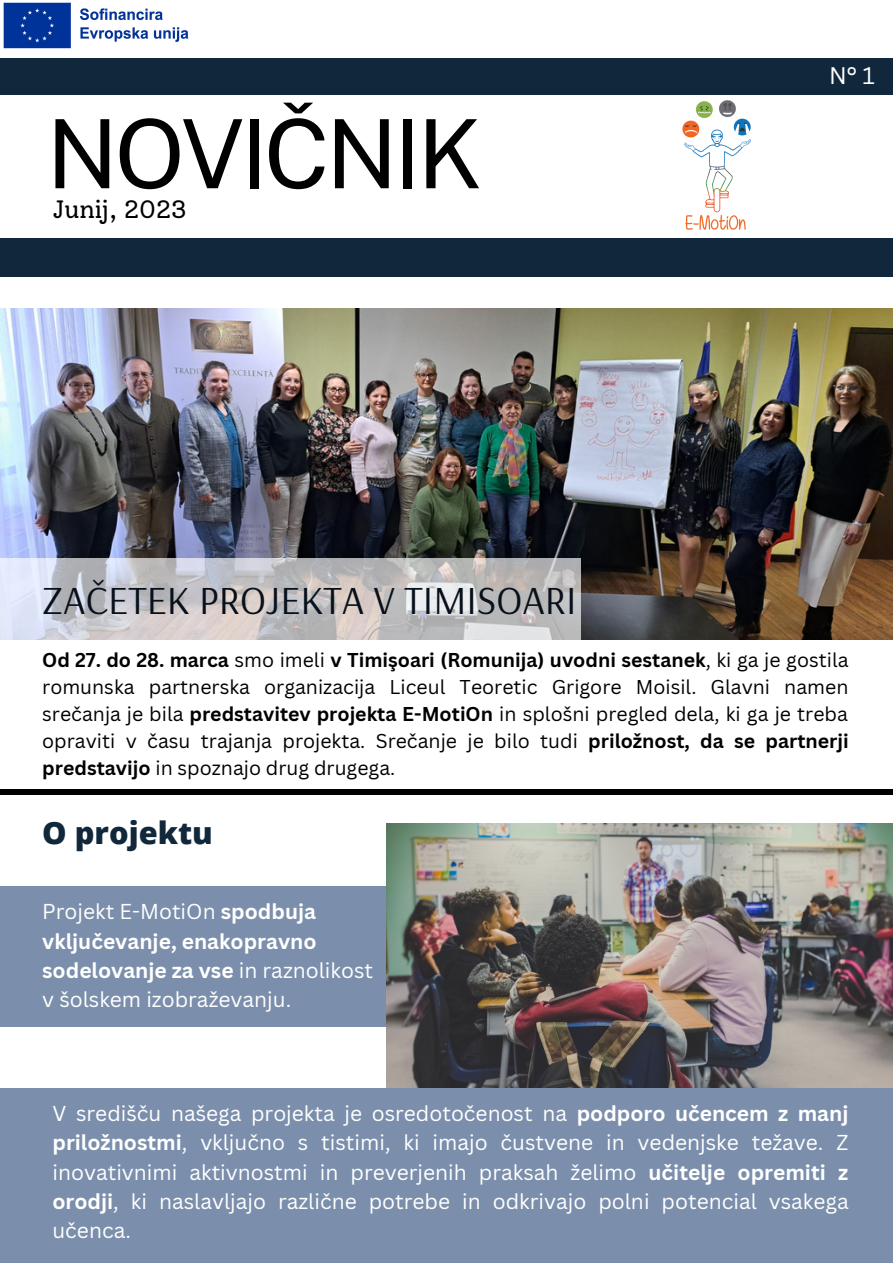
<style>
.page{position:relative;width:893px;height:1264px;background:#fff}
.page>*{position:absolute;margin:0;border:0;box-sizing:border-box;transform-origin:0 0}
.t1{font:95.55px "Public Sans";letter-spacing:-.04em;color:#000}
.t2{font:39.6px "Arsenal";color:#07101b}
.t3{font:800 30.75px "Open Sans";color:#11283c}
.t4{font:25.05px "Solway";color:#000}
.t5{font:23.4px "Canva Sans";color:#fff}
.t6{font:21px/29.2px "Canva Sans";color:#fff}
.t7{font:19.5px/27px "Canva Sans";color:#000;text-align:justify}
.s1{font-weight:700}
</style>
<div class="page">
<div style="left:0;top:1088px;width:892px;height:174px;background:#7b8fac"></div>
<div style="left:0;top:886px;width:412px;height:140px;background:#7b8fac"></div>
<img style="left:386px;top:823px;width:506px;height:264px">
<img style="left:0;top:308px;width:892px;height:331px">
<svg style="left:0;top:558px;width:580px;height:82px;background:#c7c6c9"></svg>
<div style="left:0;top:52px;width:892px;height:43px;background:#11283c"></div>
<div style="left:0;top:238px;width:892px;height:38px;background:#11283c"></div>
<div style="left:0;top:789px;width:892px;height:5px;background:#000"></div>
<div style="left:0;top:52px;width:892px;height:5px;background:#fff"></div>
<img style="left:682px;top:100px;width:69px;height:130px">
<img style="left:3px;top:2px;width:186px;height:47px">
<p class="t1" style="left:46px;top:97px;width:437px">NOVIČNIK</p>
<p class="t4" style="left:52px;top:194px;width:136px">Junij, 2023</p>
<p class="t2" style="left:42px;top:574px;width:536px">ZAČETEK PROJEKTA V TIMISOARI</p>
<p class="t5" style="left:829px;top:59px;width:47px">N° 1</p>
<p class="t7" style="left:42px;top:646px;width:807px"><span class="s1">Od 27. do 28. marca</span> smo imeli <span class="s1">v Timişoari (Romunija) uvodni sestanek</span>, ki ga je gostila romunska partnerska organizacija Liceul Teoretic Grigore Moisil. Glavni namen srečanja je bila <span class="s1">predstavitev projekta E-MotiOn</span> in splošni pregled dela, ki ga je treba opraviti v času trajanja projekta. Srečanje je bilo tudi <span class="s1">priložnost, da se partnerji predstavijo</span> in spoznajo drug drugega.</p>
<p class="t3" style="left:42px;top:811px;width:172px">O projektu</p>
<p class="t6" style="left:42px;top:896px;width:332px">Projekt E-MotiOn <span class="s1">spodbuja vključevanje, enakopravno sodelovanje za vse</span> in raznolikost v šolskem izobraževanju.</p>
<p class="t6" style="left:52px;top:1098px;width:797px;text-align:justify">V središču našega projekta je osredotočenost na <span class="s1">podporo učencem z manj priložnostmi</span>, vključno s tistimi, ki imajo čustvene in vedenjske težave. Z inovativnimi aktivnostmi in preverjenih praksah želimo <span class="s1">učitelje opremiti z orodji</span>, ki naslavljajo različne potrebe in odkrivajo polni potencial vsakega učenca.</p>
</div>
